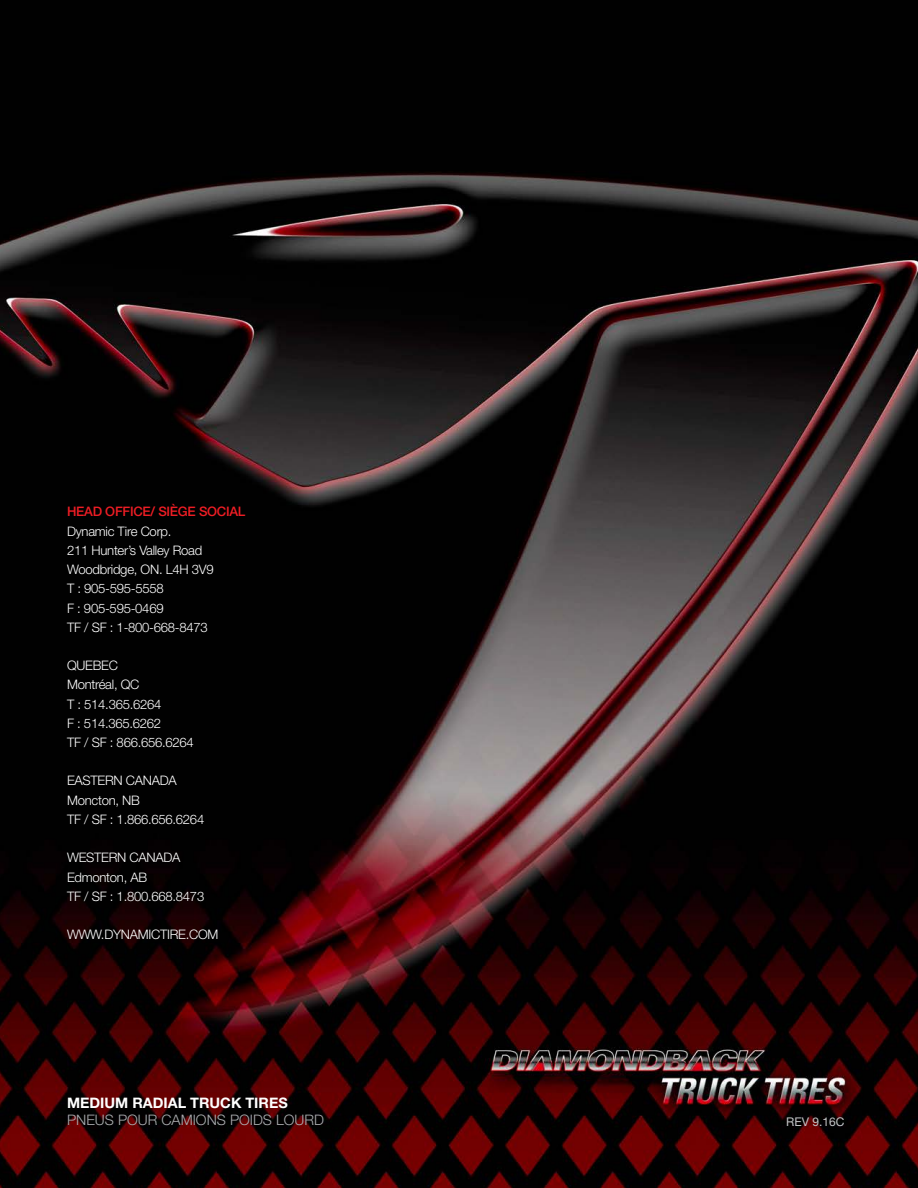
<style>
.page{position:relative;width:918px;height:1188px;background:#fff}
.page>*{position:absolute;margin:0;border:0;box-sizing:border-box;transform-origin:0 0}
.t1{font:300 14.4px "Helvetica Neue LT Std";color:#abadb0}
.t2{font:700 14.4px "Helvetica Neue LT Std";color:#fff}
.t3{font:300 13.05px/19.2px "Helvetica Neue LT Std";letter-spacing:-.02em;color:#fff}
.t4{font:500 13.05px "Helvetica Neue LT Std";letter-spacing:-.02em;color:#ed1d24}
.t5{font:12px "Helvetica Neue LT Std";color:#c4c6c8}
</style>
<div class="page">
<img style="left:0;top:0;width:918px;height:1188px">
<p class="t4" style="left:67px;top:504px;width:180px">HEAD OFFICE/ SIÈGE SOCIAL</p>
<p class="t3" style="left:67px;top:521px;width:148px">Dynamic Tire Corp.<br>211 Hunter’s Valley Road<br>Woodbridge, ON. L4H 3V9<br>T : 905-595-5558<br>F : 905-595-0469<br>TF / SF : 1-800-668-8473</p>
<p class="t3" style="left:67px;top:656px;width:128px">QUEBEC<br>Montréal, QC<br>T : 514.365.6264<br>F : 514.365.6262<br>TF / SF : 866.656.6264</p>
<p class="t3" style="left:67px;top:771px;width:139px">EASTERN CANADA<br>Moncton, NB<br>TF / SF : 1.866.656.6264</p>
<p class="t3" style="left:67px;top:848px;width:139px">WESTERN CANADA<br>Edmonton, AB<br>TF / SF : 1.800.668.8473</p>
<p class="t3" style="left:67px;top:925px;width:153px">WWW.DYNAMICTIRE.COM</p>
<p class="t2" style="left:67px;top:1094px;width:222px">MEDIUM RADIAL TRUCK TIRES</p>
<p class="t1" style="left:67px;top:1111px;width:259px">PNEUS POUR CAMIONS POIDS LOURD</p>
<p class="t5" style="left:786px;top:1114px;width:60px">REV 9.16C</p>
</div>
